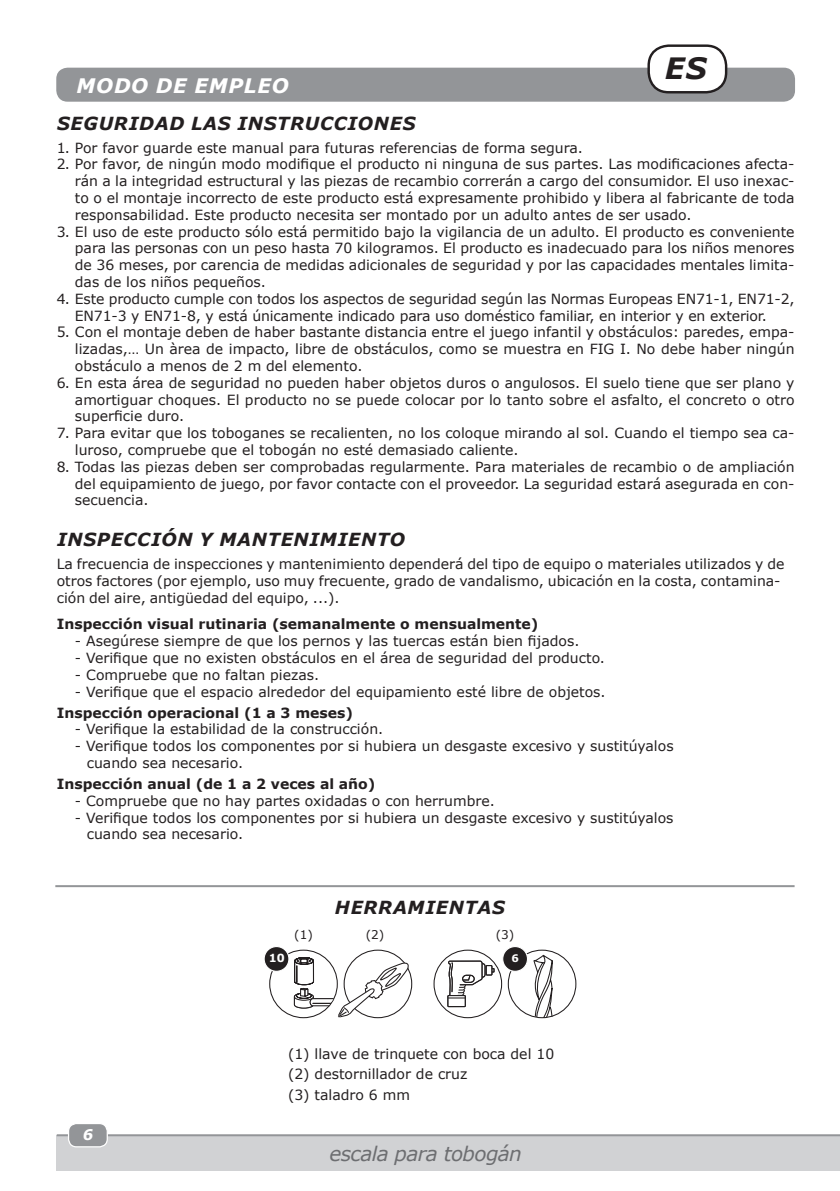
<style>
.page{position:relative;width:840px;height:1191px;background:#fff}
.page>*{position:absolute;margin:0;border:0;box-sizing:border-box;transform-origin:0 0}
.t1{font:italic 700 29.4px "Verdana";color:#231f20}
.t2{font:italic 20px "Verdana";letter-spacing:-.03em;color:#6d6e71}
.t3{font:italic 700 20px "Verdana";letter-spacing:.035em;color:#fff}
.t4{font:italic 700 18px "Verdana";letter-spacing:.035em;color:#231f20}
.t5{font:italic 700 14.6px "Verdana";color:#fff}
.t6{font:14px/16.8px "Verdana";color:#231f20}
.t7{font:700 14px "Verdana";color:#231f20}
.t8{font:12px "Verdana";color:#231f20}
.t9{font:700 11.2px "Verdana";color:#fff}
.t10{font:700 10.4px "Verdana";color:#fff}
</style>
<div class="page">
<div style="left:57px;top:1135px;width:782px;height:35px;background:#d1d2d4"></div>
<hr style="left:57px;top:1134px;width:782px;height:2px;background:#939598">
<div style="left:68px;top:1123px;width:39px;height:23px;background:#939598;border-radius:8px"></div>
<div style="left:68px;top:1123px;width:40px;height:24px;border:1px solid #fff;border-radius:8px"></div>
<div style="left:56px;top:68px;width:738px;height:34px;background:#939598;border-radius:11px"></div>
<div style="left:648px;top:46px;width:77px;height:46px;background:#fff;border-radius:20px"></div>
<div style="left:647px;top:44px;width:80px;height:49px;border:2px solid #231f20;border-radius:20px"></div>
<hr style="left:55px;top:885px;width:739px;height:2px;background:#939598">
<svg style="left:264px;top:946px;width:25px;height:25px"></svg>
<div style="left:263px;top:946px;width:26px;height:26px;border:1px solid #fff;border-radius:50%"></div>
<div style="left:507px;top:949px;width:69px;height:69px;border:1px solid #231f20;border-radius:50%"></div>
<div style="left:502px;top:946px;width:25px;height:25px;background:#231f20;border-radius:50%"></div>
<div style="left:502px;top:946px;width:25px;height:26px;border:1px solid #fff;border-radius:50%"></div>
<svg style="left:528px;top:954px;width:25px;height:64px"></svg>
<div style="left:433px;top:949px;width:69px;height:69px;border:1px solid #231f20;border-radius:50%"></div>
<div style="left:447px;top:995px;width:18px;height:12px;border:1px solid #231f20"></div>
<svg style="left:447px;top:960px;width:47px;height:39px"></svg>
<svg style="left:268px;top:949px;width:140px;height:69px"></svg>
<h2 class="t3" style="left:77px;top:76px;width:213px">MODO DE EMPLEO</h2>
<h1 class="t1" style="left:664px;top:55px;width:43px">ES</h1>
<p class="t4" style="left:57px;top:115px;width:360px">SEGURIDAD LAS INSTRUCCIONES</p>
<p class="t6" style="left:57px;top:140px;width:527px">1. Por favor guarde este manual para futuras referencias de forma segura.</p>
<p class="t6" style="left:75px;top:157px;width:720px;text-align:justify;text-indent:-18px">2. Por favor, de ningún modo modifique el producto ni ninguna de sus partes. Las modificaciones afecta&shy;rán a la integridad estructural y las piezas de recambio correrán a cargo del consumidor. El uso inexac&shy;to o el montaje incorrecto de este producto está expresamente prohibido y libera al fabricante de toda responsabilidad. Este producto necesita ser montado por un adulto antes de ser usado.</p>
<p class="t6" style="left:75px;top:224px;width:720px;text-align:justify;text-indent:-18px">3. El uso de este producto sólo está permitido bajo la vigilancia de un adulto. El producto es conveniente para las personas con un peso hasta 70 kilogramos. El producto es inadecuado para los niños menores de 36 meses, por carencia de medidas adicionales de seguridad y por las capacidades mentales limita&shy;das de los niños pequeños.</p>
<p class="t6" style="left:75px;top:291px;width:720px;text-indent:-18px">4. Este producto cumple con todos los aspectos de seguridad según las Normas Europeas EN71-1, EN71-2,<br>EN71-3 y EN71-8, y está únicamente indicado para uso doméstico familiar, en interior y en exterior.</p>
<p class="t6" style="left:75px;top:325px;width:720px;text-align:justify;text-indent:-18px">5. Con el montaje deben de haber bastante distancia entre el juego infantil y obstáculos: paredes, empa&shy;lizadas,… Un àrea de impacto, libre de obstáculos, como se muestra en FIG I. No debe haber ningún obstáculo a menos de 2 m del elemento.</p>
<p class="t6" style="left:75px;top:375px;width:720px;text-align:justify;text-indent:-18px">6. En esta área de seguridad no pueden haber objetos duros o angulosos. El suelo tiene que ser plano y amortiguar choques. El producto no se puede colocar por lo tanto sobre el asfalto, el concreto o otro superficie duro.</p>
<p class="t6" style="left:75px;top:425px;width:720px;text-indent:-18px">7. Para evitar que los toboganes se recalienten, no los coloque mirando al sol. Cuando el tiempo sea ca&shy;luroso, compruebe que el tobogán no esté demasiado caliente.</p>
<p class="t6" style="left:75px;top:459px;width:720px;text-align:justify;text-indent:-18px">8. Todas las piezas deben ser comprobadas regularmente. Para materiales de recambio o de ampliación del equipamiento de juego, por favor contacte con el proveedor. La seguridad estará asegurada en con&shy;secuencia.</p>
<p class="t4" style="left:57px;top:532px;width:349px">INSPECCIÓN Y MANTENIMIENTO</p>
<p class="t6" style="left:57px;top:556px;width:728px">La frecuencia de inspecciones y mantenimiento dependerá del tipo de equipo o materiales utilizados y de otros factores (por ejemplo, uso muy frecuente, grado de vandalismo, ubicación en la costa, contamina&shy;ción del aire, antigüedad del equipo, ...).</p>
<p class="t7" style="left:57px;top:618px;width:483px">Inspección visual rutinaria (semanalmente o mensualmente)</p>
<p class="t6" style="left:75px;top:632px;width:506px">- Asegúrese siempre de que los pernos y las tuercas están bien fijados.</p>
<p class="t6" style="left:75px;top:649px;width:531px">- Verifique que no existen obstáculos en el área de seguridad del producto.</p>
<p class="t6" style="left:75px;top:667px;width:246px">- Compruebe que no faltan piezas.</p>
<p class="t6" style="left:75px;top:683px;width:532px">- Verifique que el espacio alrededor del equipamiento esté libre de objetos.</p>
<p class="t7" style="left:57px;top:706px;width:298px">Inspección operacional (1 a 3 meses)</p>
<p class="t6" style="left:75px;top:720px;width:310px">- Verifique la estabilidad de la construcción.</p>
<p class="t6" style="left:87px;top:737px;width:588px;text-indent:-12px">- Verifique todos los componentes por si hubiera un desgaste excesivo y sustitúyalos cuando sea necesario.</p>
<p class="t7" style="left:57px;top:777px;width:320px">Inspección anual (de 1 a 2 veces al año)</p>
<p class="t6" style="left:75px;top:793px;width:421px">- Compruebe que no hay partes oxidadas o con herrumbre.</p>
<p class="t6" style="left:87px;top:810px;width:588px;text-indent:-12px">- Verifique todos los componentes por si hubiera un desgaste excesivo y sustitúyalos cuando sea necesario.</p>
<p class="t4" style="left:335px;top:899px;width:171px">HERRAMIENTAS</p>
<p class="t8" style="left:294px;top:929px;width:20px">(1)</p>
<p class="t8" style="left:365px;top:929px;width:20px">(2)</p>
<p class="t8" style="left:495px;top:929px;width:20px">(3)</p>
<p class="t9" style="left:269px;top:951px;width:17px">10</p>
<p class="t10" style="left:511px;top:952px;width:9px">6</p>
<p class="t5" style="left:83px;top:1128px;width:12px">6</p>
<p class="t6" style="left:288px;top:1044px;width:267px;line-height:20.2px">(1) llave de trinquete con boca del 10 (2) destornillador de cruz<br>(3) taladro 6 mm</p>
<h2 class="t2" style="left:329px;top:1145px;width:194px">escala para tobogán</h2>
</div>
